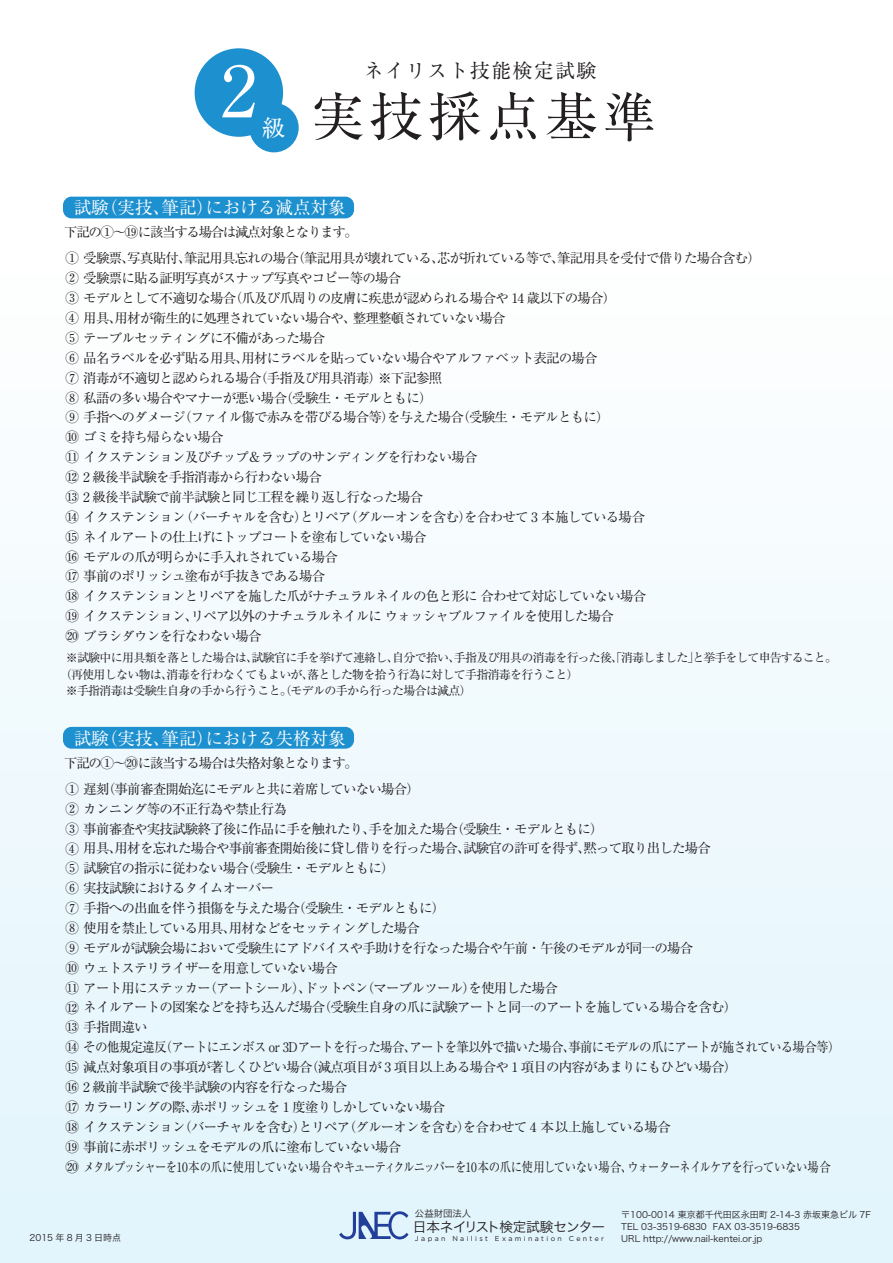
<style>
.page{position:relative;width:893px;height:1263px;background:#fff}
.page>*{position:absolute;margin:0;border:0;box-sizing:border-box;transform-origin:0 0}
.t1{font:73.2px "Ryumin";color:#fff}
.t2{font:53.1px "Ryumin";letter-spacing:.1em;color:#231f20}
.t3{font:23.85px "Ryumin";color:#fff}
.t4{font:19.65px "Ryumin Pro";letter-spacing:.08em;color:#231f20}
.t5{font:17.55px "Ryumin";color:#fff}
.t6{font:13.65px "Hira Kaku Pro W3";letter-spacing:-.04em;color:#231f20}
.t7{font:13.5px/19.8px "Ryumin";letter-spacing:-.06em;color:#231f20}
.t8{font:13.5px "Ryumin";letter-spacing:-.1em;color:#231f20}
.t9{font:12px "Ryumin";letter-spacing:-.06em;color:#231f20}
.t10{font:9.45px "Hira Kaku Pro W3";color:#231f20}
.t11{font:9px/12px "Hira Kaku Pro W3";color:#231f20}
.t12{font:7.05px "Gotham";letter-spacing:.34em;color:#231f20}
</style>
<div class="page">
<div style="left:0;top:207px;width:893px;height:1056px;background:linear-gradient(to bottom,#fff,#e1f4fc)"></div>
<div style="left:195px;top:48px;width:88px;height:89px;background:#1d90d0;border-radius:50%"></div>
<div style="left:249px;top:103px;width:50px;height:49px;background:#1d90d0;border-radius:50%"></div>
<div style="left:63px;top:197px;width:291px;height:21px;background:#1d90d0;border-radius:9px"></div>
<div style="left:63px;top:727px;width:291px;height:22px;background:#1d90d0;border-radius:9px"></div>
<svg style="left:339px;top:1211px;width:69px;height:28px;background:#9eb4d9"></svg>
<h1 class="t1" style="left:220px;top:47px;width:38px">2</h1>
<h3 class="t3" style="left:262px;top:114px;width:25px">級</h3>
<h3 class="t4" style="left:364px;top:55px;width:234px">ネイリスト技能検定試験</h3>
<h2 class="t2" style="left:311px;top:85px;width:347px">実技採点基準</h2>
<p class="t5" style="left:74px;top:197px;width:274px">試験（実技、筆記）における減点対象</p>
<p class="t8" style="left:64px;top:224px;width:295px">下記の①～⑲に該当する場合は減点対象となります。</p>
<p class="t7" style="left:65px;top:248px;width:697px">① 受験票、写真貼付、筆記用具忘れの場合（筆記用具が壊れている、芯が折れている等で、筆記用具を受付で借りた場合含む）② 受験票に貼る証明写真がスナップ写真やコピー等の場合<br>③ モデルとして不適切な場合（爪及び爪周りの皮膚に疾患が認められる場合や 14 歳以下の場合）<br>④ 用具、用材が衛生的に処理されていない場合や、整理整頓されていない場合<br>⑤ テーブルセッティングに不備があった場合<br>⑥ 品名ラベルを必ず貼る用具、用材にラベルを貼っていない場合やアルファベット表記の場合<br>⑦ 消毒が不適切と認められる場合（手指及び用具消毒）※下記参照<br>⑧ 私語の多い場合やマナーが悪い場合（受験生・モデルともに）<br>⑨ 手指へのダメージ（ファイル傷で赤みを帯びる場合等）を与えた場合（受験生・モデルともに）<br>⑩ ゴミを持ち帰らない場合<br>⑪ イクステンション及びチップ＆ラップのサンディングを行わない場合<br>⑫ 2 級後半試験を手指消毒から行わない場合<br>⑬ 2 級後半試験で前半試験と同じ工程を繰り返し行なった場合<br>⑭ イクステンション（バーチャルを含む）とリペア（グルーオンを含む）を合わせて 3 本施している場合<br>⑮ ネイルアートの仕上げにトップコートを塗布していない場合<br>⑯ モデルの爪が明らかに手入れされている場合<br>⑰ 事前のポリッシュ塗布が手抜きである場合<br>⑱ イクステンションとリペアを施した爪がナチュラルネイルの色と形に 合わせて対応していない場合<br>⑲ イクステンション、リペア以外のナチュラルネイルに ウォッシャブルファイルを使用した場合<br>⑳ ブラシダウンを行なわない場合</p>
<p class="t9" style="left:66px;top:650px;width:773px">※試験中に用具類を落とした場合は、試験官に手を挙げて連絡し、自分で拾い、手指及び用具の消毒を行った後、「消毒しました」と挙手をして申告すること。</p>
<p class="t9" style="left:60px;top:667px;width:520px">（再使用しない物は、消毒を行わなくてもよいが、落とした物を拾う行為に対して手指消毒を行うこと）</p>
<p class="t9" style="left:66px;top:684px;width:408px">※手指消毒は受験生自身の手から行うこと。（モデルの手から行った場合は減点）</p>
<p class="t5" style="left:74px;top:727px;width:274px">試験（実技、筆記）における失格対象</p>
<p class="t7" style="left:64px;top:749px;width:357px;line-height:26.4px">下記の①～⑳に該当する場合は失格対象となります。<br>① 遅刻（事前審査開始迄にモデルと共に着席していない場合）</p>
<p class="t7" style="left:65px;top:798px;width:777px">② カンニング等の不正行為や禁止行為<br>③ 事前審査や実技試験終了後に作品に手を触れたり、手を加えた場合（受験生・モデルともに）<br>④ 用具、用材を忘れた場合や事前審査開始後に貸し借りを行った場合、試験官の許可を得ず、黙って取り出した場合<br>⑤ 試験官の指示に従わない場合（受験生・モデルともに）<br>⑥ 実技試験におけるタイムオーバー<br>⑦ 手指への出血を伴う損傷を与えた場合（受験生・モデルともに）<br>⑧ 使用を禁止している用具、用材などをセッティングした場合<br>⑨ モデルが試験会場において受験生にアドバイスや手助けを行なった場合や午前・午後のモデルが同一の場合<br>⑩ ウェトステリライザーを用意していない場合<br>⑪ アート用にステッカー（アートシール）、ドットペン（マーブルツール）を使用した場合<br>⑫ ネイルアートの図案などを持ち込んだ場合（受験生自身の爪に試験アートと同一のアートを施している場合を含む）<br>⑬ 手指間違い<br>⑭ その他規定違反（アートにエンボス or 3Dアートを行った場合、アートを筆以外で描いた場合、事前にモデルの爪にアートが施されている場合等）⑮ 減点対象項目の事項が著しくひどい場合（減点項目が 3 項目以上ある場合や 1 項目の内容があまりにもひどい場合）<br>⑯ 2 級前半試験で後半試験の内容を行なった場合<br>⑰ カラーリングの際、赤ポリッシュを 1 度塗りしかしていない場合<br>⑱ イクステンション（バーチャルを含む）とリペア（グルーオンを含む）を合わせて 4 本以上施している場合<br>⑲ 事前に赤ポリッシュをモデルの爪に塗布していない場合<br>⑳ メタルプッシャーを10本の爪に使用していない場合やキューティクルニッパーを10本の爪に使用していない場合、ウォーターネイルケアを行っていない場合</p>
<p class="t11" style="left:30px;top:1231px;width:93px">2015 年 8 月 3 日時点</p>
<p class="t10" style="left:415px;top:1205px;width:58px">公益財団法人</p>
<p class="t6" style="left:413px;top:1215px;width:194px">日本ネイリスト検定試験センター</p>
<p class="t12" style="left:415px;top:1234px;width:191px">Japan Nailist Examination Center</p>
<p class="t11" style="left:621px;top:1208px;width:251px">〒100-0014 東京都千代田区永田町 2-14-3 赤坂東急ビル 7F<br>TEL 03-3519-6830 FAX 03-3519-6835<br>URL http://www.nail-kentei.or.jp</p>
</div>
